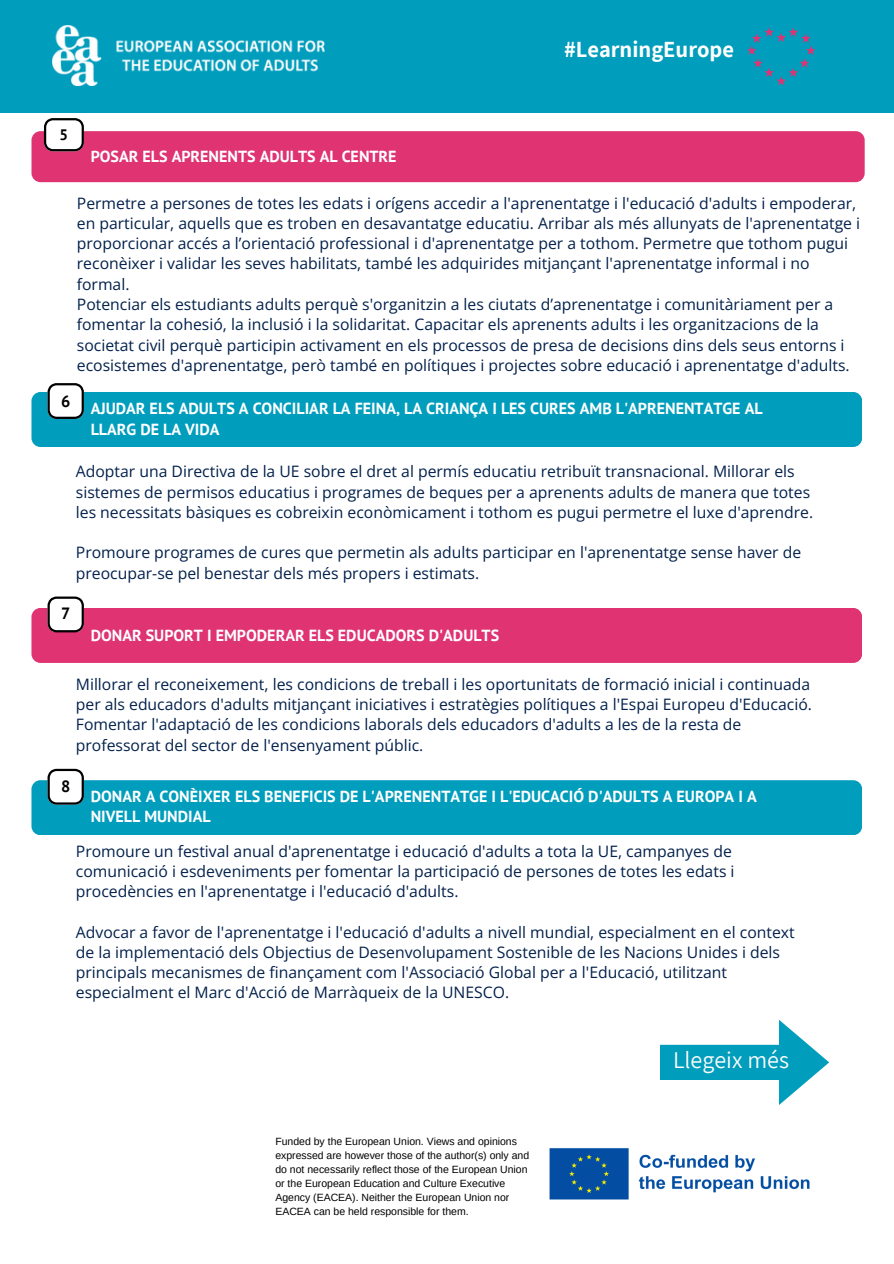
<style>
.page{position:relative;width:894px;height:1264px;background:#fff}
.page>*{position:absolute;margin:0;border:0;box-sizing:border-box;transform-origin:0 0}
.t1{font:24px "Assistant";color:#fcfcfc}
.t2{font:700 22.5px "Assistant";color:#fff}
.t3{font:700 16.35px "PT Sans";color:#000}
.t4{font:700 16.05px/20.2px "PT Sans";color:#fff}
.t5{font:15.75px/20.2px "Open Sans";color:#03214c}
.t6{font:700 15.15px "PT Sans";color:#000}
.t7{font:10.5px/14px "Arimo";color:#000}
</style>
<div class="page">
<div style="left:31px;top:608px;width:830px;height:55px;background:#df3372;border-radius:9px"></div>
<svg style="left:47px;top:596px;width:37px;height:36px"></svg>
<div style="left:31px;top:392px;width:830px;height:55px;background:#009dbc;border-radius:9px"></div>
<svg style="left:47px;top:383px;width:37px;height:36px"></svg>
<div style="left:31px;top:780px;width:830px;height:55px;background:#009dbc;border-radius:9px"></div>
<svg style="left:47px;top:768px;width:37px;height:36px"></svg>
<div style="left:31px;top:131px;width:833px;height:51px;background:#df3372;border-radius:9px"></div>
<svg style="left:44px;top:118px;width:40px;height:33px"></svg>
<div style="left:0;top:0;width:893px;height:113px;background:#009dbc"></div>
<img style="left:549px;top:1148px;width:261px;height:52px">
<img style="left:52px;top:26px;width:273px;height:60px">
<svg style="left:747px;top:27px;width:68px;height:58px"></svg>
<svg style="left:660px;top:1020px;width:169px;height:85px"></svg>
<p class="t2" style="left:564px;top:34px;width:171px">#LearningEurope</p>
<p class="t6" style="left:60px;top:125px;width:10px">5</p>
<h4 class="t4" style="left:91px;top:146px;width:307px">POSAR ELS APRENENTS ADULTS AL CENTRE</h4>
<h3 class="t5" style="left:77px;top:192px;width:784px">Permetre a persones de totes les edats i orígens accedir a l'aprenentatge i l'educació d'adults i empoderar, en particular, aquells que es troben en desavantatge educatiu. Arribar als més allunyats de l'aprenentatge i proporcionar accés a l’orientació professional i d'aprenentatge per a tothom. Permetre que tothom pugui reconèixer i validar les seves habilitats, també les adquirides mitjançant l'aprenentatge informal i no formal.<br>Potenciar els estudiants adults perquè s'organitzin a les ciutats d’aprenentatge i comunitàriament per a fomentar la cohesió, la inclusió i la solidaritat. Capacitar els aprenents adults i les organitzacions de la societat civil perquè participin activament en els processos de presa de decisions dins dels seus entorns i ecosistemes d'aprenentatge, però també en polítiques i projectes sobre educació i aprenentatge d'adults.</h3>
<p class="t3" style="left:61px;top:390px;width:11px">6</p>
<h4 class="t4" style="left:91px;top:398px;width:673px">AJUDAR ELS ADULTS A CONCILIAR LA FEINA, LA CRIANÇA I LES CURES AMB L'APRENENTATGE AL<br>LLARG DE LA VIDA</h4>
<p class="t5" style="left:76px;top:461px;width:738px">Adoptar una Directiva de la UE sobre el dret al permís educatiu retribuït transnacional. Millorar els sistemes de permisos educatius i programes de beques per a aprenents adults de manera que totes les necessitats bàsiques es cobreixin econòmicament i tothom es pugui permetre el luxe d'aprendre.</p>
<h3 class="t5" style="left:76px;top:542px;width:726px">Promoure programes de cures que permetin als adults participar en l'aprenentatge sense haver de preocupar-se pel benestar dels més propers i estimats.</h3>
<p class="t3" style="left:61px;top:602px;width:11px">7</p>
<h4 class="t4" style="left:91px;top:625px;width:410px">DONAR SUPORT I EMPODERAR ELS EDUCADORS D'ADULTS</h4>
<h4 class="t5" style="left:76px;top:673px;width:737px">Millorar el reconeixement, les condicions de treball i les oportunitats de formació inicial i continuada per als educadors d'adults mitjançant iniciatives i estratègies polítiques a l'Espai Europeu d'Educació.<br>Fomentar l'adaptació de les condicions laborals dels educadors d'adults a les de la resta de professorat del sector de l'ensenyament públic.</h4>
<h1 class="t3" style="left:61px;top:774px;width:11px">8</h1>
<p class="t4" style="left:91px;top:785px;width:667px">DONAR A CONÈIXER ELS BENEFICIS DE L'APRENENTATGE I L'EDUCACIÓ D'ADULTS A EUROPA I A<br>NIVELL MUNDIAL</p>
<p class="t5" style="left:76px;top:840px;width:660px">Promoure un festival anual d'aprenentatge i educació d'adults a tota la UE, campanyes de comunicació i esdeveniments per fomentar la participació de persones de totes les edats i procedències en l'aprenentatge i l'educació d'adults.</p>
<h3 class="t5" style="left:76px;top:921px;width:720px">Advocar a favor de l'aprenentatge i l'educació d'adults a nivell mundial, especialment en el context de la implementació dels Objectius de Desenvolupament Sostenible de les Nacions Unides i dels principals mecanismes de finançament com l'Associació Global per a l'Educació, utilitzant especialment el Marc d'Acció de Marràqueix de la UNESCO.</h3>
<h4 class="t7" style="left:275px;top:1134px;width:255px">Funded by the European Union. Views and opinions expressed are however those of the author(s) only and do not necessarily reflect those of the European Union or the European Education and Culture Executive Agency (EACEA). Neither the European Union nor EACEA can be held responsible for them.</h4>
<h2 class="t1" style="left:673px;top:1043px;width:117px">Llegeix més</h2>
</div>
